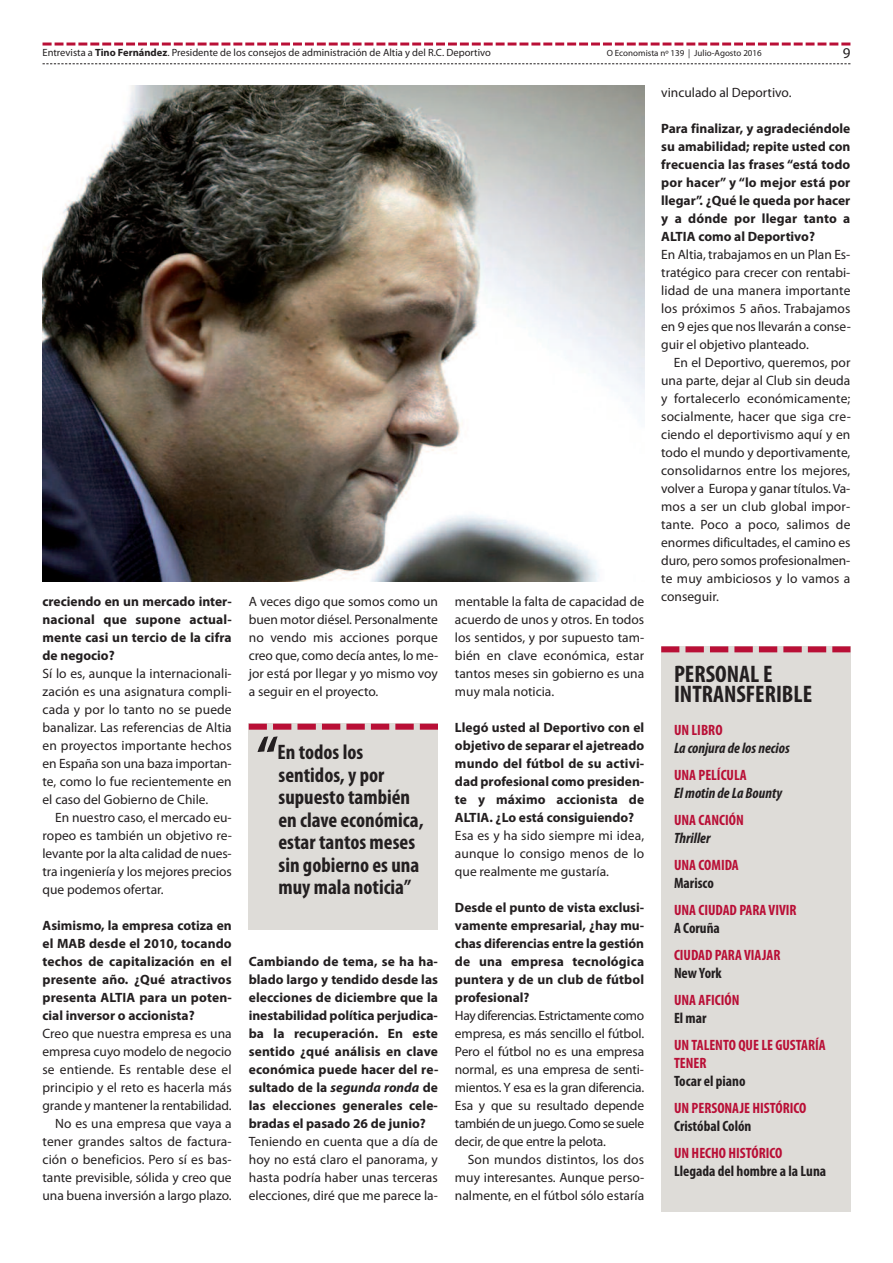
<style>
.page{position:relative;width:893px;height:1263px;background:#fff}
.page>*{position:absolute;margin:0;border:0;box-sizing:border-box;transform-origin:0 0}
.t1{font:700 condensed 60px "Myriad Pro";color:#231f20}
.t2{font:700 condensed 24px/19.5px "Myriad Pro";color:#231f20}
.t3{font:700 condensed 21px/22.5px "Myriad Pro";color:#231f20}
.t4{font:700 condensed 15px/18px "Myriad Pro";color:#b90f36}
.t5{font:700 condensed 15px "Myriad Pro";color:#231f20}
.t6{font:italic 700 condensed 15px "Myriad Pro";color:#231f20}
.t7{font:15px "Myriad Pro";color:#231f20}
.t8{font:13.5px/18px "Myriad Pro";color:#231f20;text-align:justify}
.t9{font:700 13.5px/18px "Myriad Pro";letter-spacing:.005em;color:#231f20;text-align:justify}
.t10{font:10.5px "Myriad Pro";color:#231f20}
.t11{font:9px "Myriad Pro";color:#231f20}
.s1{font-weight:700}
.s2{font-style:italic}
</style>
<div class="page">
<svg style="left:43px;top:63px;width:807px;height:1px"></svg>
<svg style="left:43px;top:43px;width:807px;height:3px"></svg>
<div style="left:661px;top:646px;width:189px;height:566px;background:#dedcd8"></div>
<svg style="left:679px;top:646px;width:148px;height:6px"></svg>
<div style="left:661px;top:646px;width:18px;height:6px;background:#b90f36"></div>
<div style="left:832px;top:646px;width:18px;height:6px;background:#b90f36"></div>
<img style="left:43px;top:85px;width:601px;height:496px">
<div style="left:249px;top:724px;width:189px;height:206px;background:#dedcd8"></div>
<svg style="left:273px;top:724px;width:147px;height:6px"></svg>
<div style="left:249px;top:724px;width:18px;height:6px;background:#b90f36"></div>
<div style="left:420px;top:724px;width:18px;height:6px;background:#b90f36"></div>
<p class="t10" style="left:43px;top:48px;width:450px">Entrevista a <span class="s1">Tino Fernández</span>. Presidente de los consejos de administración de Altia y del R.C. Deportivo</p>
<p class="t11" style="left:607px;top:50px;width:156px">O Economista nº 139 | Julio-Agosto 2016</p>
<p class="t7" style="left:843px;top:48px;width:9px">9</p>
<p class="t9" style="left:43px;top:594px;width:191px">creciendo en un mercado inter&shy;nacional que supone actual&shy;mente casi un tercio de la cifra de negocio?</p>
<p class="t8" style="left:43px;top:666px;width:191px">Sí lo es, aunque la internacionali&shy;zación es una asignatura compli&shy;cada y por lo tanto no se puede banalizar. Las referencias de Altia en proyectos importante hechos en España son una baza importan&shy;te, como lo fue recientemente en el caso del Gobierno de Chile.</p>
<p class="t8" style="left:43px;top:810px;width:191px;text-indent:13px">En nuestro caso, el mercado eu&shy;ropeo es también un objetivo re&shy;levante por la alta calidad de nues&shy;tra ingeniería y los mejores precios que podemos ofertar.</p>
<p class="t9" style="left:43px;top:918px;width:191px">Asimismo, la empresa cotiza en el MAB desde el 2010, tocando techos de capitalización en el presente año. ¿Qué atractivos presenta ALTIA para un poten&shy;cial inversor o accionista?</p>
<p class="t8" style="left:42px;top:1026px;width:191px;text-align:right">Creo que nuestra empresa es una empresa cuyo modelo de negocio se entiende. Es rentable dese el principio y el reto es hacerla más grande y mantener la rentabilidad.<br>No es una empresa que vaya a tener grandes saltos de factura&shy;ción o beneficios. Pero sí es bas&shy;tante previsible, sólida y creo que una buena inversión a largo plazo.</p>
<p class="t8" style="left:249px;top:594px;width:191px">A veces digo que somos como un buen motor diésel. Personalmente no vendo mis acciones porque creo que, como decía antes, lo me&shy;jor está por llegar y yo mismo voy a seguir en el proyecto.</p>
<h1 class="t1" style="left:257px;top:736px;width:22px">“</h1>
<h3 class="t3" style="left:277px;top:743px;width:148px">En todos los sentidos, y por supuesto también en clave económica, estar tantos meses sin gobierno es una muy mala noticia”</h3>
<p class="t9" style="left:249px;top:954px;width:191px">Cambiando de tema, se ha ha&shy;blado largo y tendido desde las elecciones de diciembre que la inestabilidad política perjudica&shy;ba la recuperación. En este sentido ¿qué análisis en clave económica puede hacer del re&shy;sultado de la <span class="s2">segunda ronda</span> de las elecciones generales cele&shy;bradas el pasado 26 de junio?</p>
<p class="t8" style="left:249px;top:1134px;width:191px">Teniendo en cuenta que a día de hoy no está claro el panorama, y hasta podría haber unas terceras elecciones, diré que me parece la-</p>
<p class="t8" style="left:455px;top:594px;width:191px">mentable la falta de capacidad de acuerdo de unos y otros. En todos los sentidos, y por supuesto tam&shy;bién en clave económica, estar tantos meses sin gobierno es una muy mala noticia.</p>
<p class="t9" style="left:455px;top:720px;width:191px">Llegó usted al Deportivo con el objetivo de separar el ajetreado mundo del fútbol de su activi&shy;dad profesional como presiden&shy;te y máximo accionista de ALTIA. ¿Lo está consiguiendo?</p>
<p class="t8" style="left:455px;top:828px;width:191px">Esa es y ha sido siempre mi idea, aunque lo consigo menos de lo que realmente me gustaría.</p>
<p class="t9" style="left:455px;top:900px;width:191px">Desde el punto de vista exclusi&shy;vamente empresarial, ¿hay mu&shy;chas diferencias entre la gestión de una empresa tecnológica puntera y de un club de fútbol profesional?</p>
<p class="t8" style="left:455px;top:1008px;width:191px">Hay diferencias. Estrictamente como empresa, es más sencillo el fútbol.<br>Pero el fútbol no es una empresa normal, es una empresa de senti&shy;mientos. Y esa es la gran diferencia.<br>Esa y que su resultado depende también de un juego. Como se suele decir, de que entre la pelota.</p>
<p class="t8" style="left:455px;top:1152px;width:191px;text-indent:13px">Son mundos distintos, los dos muy interesantes. Aunque perso&shy;nalmente, en el fútbol sólo estaría</p>
<p class="t8" style="left:661px;top:84px;width:132px">vinculado al Deportivo.</p>
<p class="t9" style="left:661px;top:120px;width:191px">Para finalizar, y agradeciéndole su amabilidad; repite usted con frecuencia las frases “está todo por hacer” y “lo mejor está por llegar”. ¿Qué le queda por hacer y a dónde por llegar tanto a ALTIA como al Deportivo?</p>
<p class="t8" style="left:661px;top:246px;width:191px">En Altia, trabajamos en un Plan Es&shy;tratégico para crecer con rentabi&shy;lidad de una manera importante los próximos 5 años. Trabajamos en 9 ejes que nos llevarán a conse&shy;guir el objetivo planteado.</p>
<p class="t8" style="left:661px;top:354px;width:191px;text-indent:13px">En el Deportivo, queremos, por una parte, dejar al Club sin deuda y fortalecerlo económicamente; socialmente, hacer que siga cre&shy;ciendo el deportivismo aquí y en todo el mundo y deportivamente, consolidarnos entre los mejores, volver a Europa y ganar títulos.Va&shy;mos a ser un club global impor&shy;tante. Poco a poco, salimos de enormes dificultades, el camino es duro, pero somos profesionalmen&shy;te muy ambiciosos y lo vamos a conseguir.</p>
<h2 class="t2" style="left:674px;top:666px;width:140px">PERSONAL E<br>INTRANSFERIBLE</h2>
<p class="t4" style="left:674px;top:722px;width:50px">UN LIBRO</p>
<p class="t6" style="left:674px;top:742px;width:117px">La conjura delos necios</p>
<p class="t4" style="left:674px;top:767px;width:74px">UNA PELÍCULA</p>
<p class="t6" style="left:674px;top:787px;width:110px">Elmotin deLa Bounty</p>
<p class="t4" style="left:674px;top:812px;width:71px">UNA CANCIÓN</p>
<p class="t6" style="left:674px;top:832px;width:38px">Thriller</p>
<p class="t4" style="left:674px;top:857px;width:66px">UNA COMIDA</p>
<p class="t5" style="left:674px;top:877px;width:41px">Marisco</p>
<p class="t4" style="left:674px;top:902px;width:124px">UNA CIUDAD PARA VIVIR</p>
<p class="t5" style="left:674px;top:922px;width:47px">A Coruña</p>
<p class="t4" style="left:674px;top:947px;width:108px">CIUDAD PARA VIAJAR</p>
<p class="t5" style="left:674px;top:967px;width:49px">NewYork</p>
<p class="t4" style="left:674px;top:992px;width:67px">UNA AFICIÓN</p>
<p class="t5" style="left:674px;top:1012px;width:34px">El mar</p>
<p class="t4" style="left:674px;top:1037px;width:153px">UN TALENTO QUE LE GUSTARÍA<br>TENER</p>
<p class="t5" style="left:674px;top:1075px;width:73px">Tocar el piano</p>
<p class="t4" style="left:674px;top:1100px;width:134px">UN PERSONAJE HISTÓRICO</p>
<p class="t5" style="left:674px;top:1120px;width:79px">Cristóbal Colón</p>
<p class="t4" style="left:674px;top:1145px;width:110px">UN HECHO HISTÓRICO</p>
<p class="t5" style="left:674px;top:1165px;width:154px">Llegada del hombre a la Luna</p>
</div>
